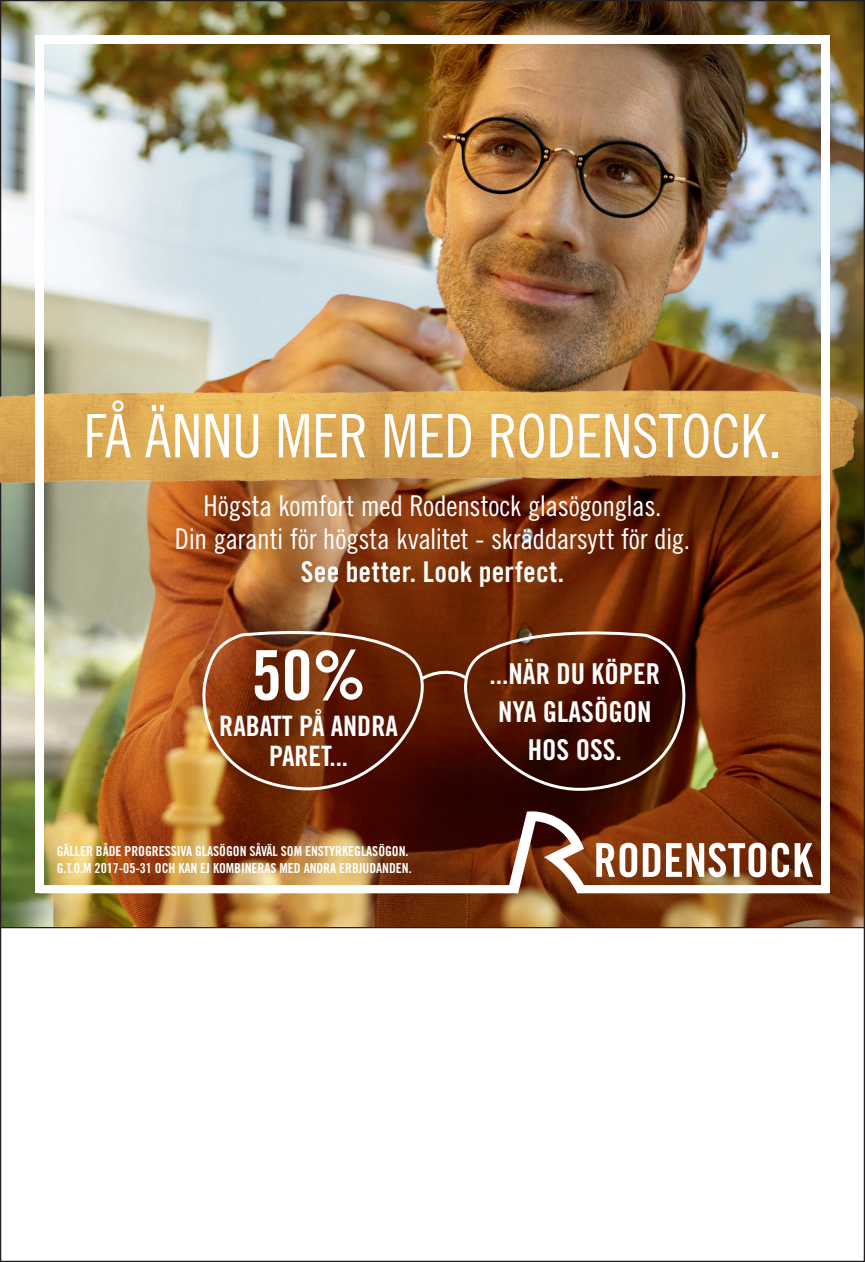
<style>
.page{position:relative;width:865px;height:1262px;background:#fff}
.page>*{position:absolute;margin:0;border:0;box-sizing:border-box;transform-origin:0 0}
.t1{font:68.75px "Trade Gothic LT Pro Bd Cn 20";color:#fff}
.t2{font:60px "Trade Gothic LT Pro Cn 18";letter-spacing:-.005em;color:#fff}
.t3{font:28.75px/37.8px "Trade Gothic LT Pro Bd Cn 20";color:#fff;text-align:center}
.t4{font:28.5px/33px "Trade Gothic LT Pro Cn 18";letter-spacing:-.01em;color:#fff;text-align:center}
.t5{font:28.5px "Trade Gothic LT Pro Bd Cn 20";letter-spacing:.005em;color:#fff}
.t6{font:28px/30px "Trade Gothic LT Pro Bd Cn 20";color:#fff;text-align:center}
.t7{font:13.75px/16.5px "Trade Gothic LT Pro Bd Cn 20";letter-spacing:-.005em;color:#fff}
</style>
<div class="page">
<img style="left:2px;top:2px;width:861px;height:925px">
<div style="left:35px;top:35px;width:794px;height:9px;background:#fff"></div>
<hr style="left:0;top:927px;width:865px;height:1px;background:#231f20">
<img style="left:44px;top:811px;width:777px;height:82px">
<img style="left:0;top:271px;width:863px;height:326px">
<svg style="left:199px;top:622px;width:261px;height:173px;background:#763314"></svg>
<svg style="left:428px;top:623px;width:261px;height:173px;background:#521b0b"></svg>
<svg style="left:419px;top:664px;width:52px;height:19px"></svg>
<div style="left:35px;top:35px;width:9px;height:858px;background:#fff"></div>
<div style="left:821px;top:35px;width:8px;height:858px;background:#fff"></div>
<h2 class="t2" style="left:83px;top:400px;width:699px">FÅ ÄNNU MER MED RODENSTOCK.</h2>
<h3 class="t4" style="left:175px;top:488px;width:517px">Högsta komfort med Rodenstock glasögonglas.<br>Din garanti för högsta kvalitet - skräddarsytt för dig.</h3>
<h3 class="t5" style="left:301px;top:554px;width:265px">See better. Look perfect.</h3>
<h1 class="t1" style="left:251px;top:633px;width:116px">50%</h1>
<h3 class="t6" style="left:219px;top:711px;width:180px">RABATT PÅ ANDRA<br>PARET...</h3>
<p class="t7" style="left:57px;top:843px;width:356px">GÄLLER BÅDE PROGRESSIVA GLASÖGON SÅVÄL SOM ENSTYRKEGLASÖGON.<br>G.T.O.M 2017-05-31 OCH KAN EJ KOMBINERAS MED ANDRA ERBJUDANDEN.</p>
<h3 class="t3" style="left:489px;top:655px;width:172px">...NÄR DU KÖPER<br>NYA GLASÖGON<br>HOS OSS.</h3>
</div>
